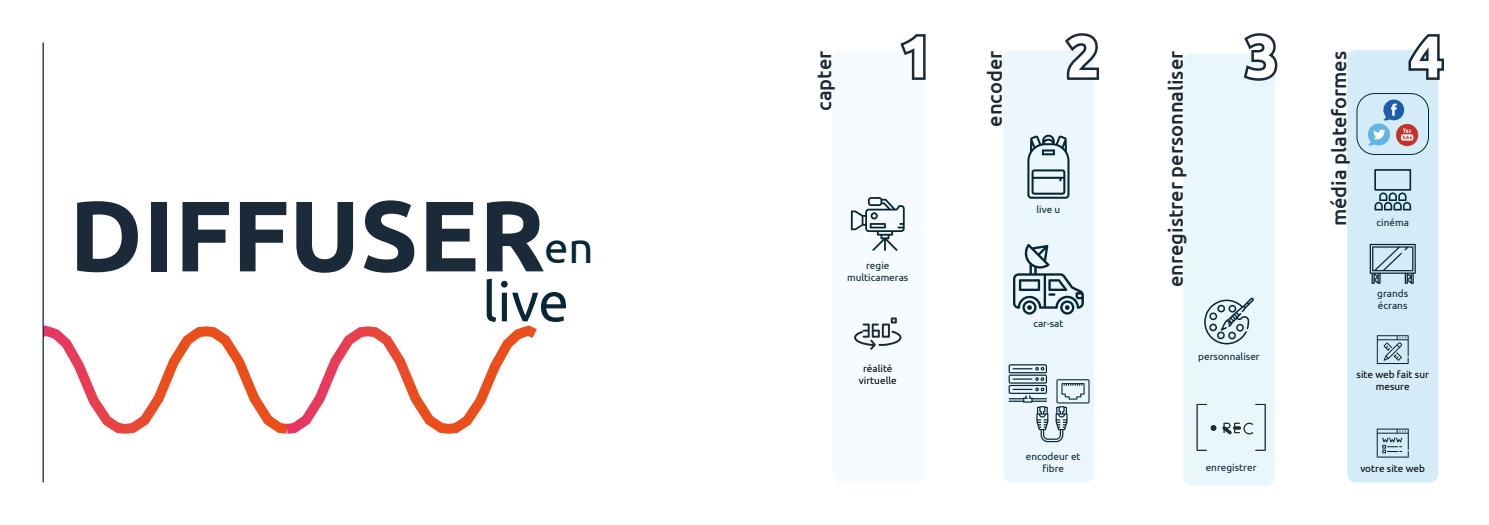
<style>
.page{position:relative;width:1489px;height:525px;background:#fff}
.page>*{position:absolute;margin:0;border:0;box-sizing:border-box;transform-origin:0 0}
.t1{font:700 100px "Ubuntu";color:#1b2a38}
.t2{font:700 58.75px "Ubuntu";color:#fff}
.t3{font:55px "Ubuntu";color:#072636}
.t4{font:43.75px "Ubuntu";color:#072636}
.t5{font:500 20px "Ubuntu";color:#1b2a38}
.t6{font:10px/12px "Ubuntu";color:#072636;text-align:center}
.t7{font:10px/12px "Ubuntu";color:#000;text-align:center}
</style>
<div class="page">
<div style="left:832px;top:50px;width:91px;height:432px;background:#f5fbfe;border-radius:9px"></div>
<svg style="left:900px;top:34px;width:26px;height:46px"></svg>
<div style="left:1002px;top:50px;width:91px;height:432px;background:#ebf7fc;border-radius:9px"></div>
<svg style="left:1065px;top:33px;width:35px;height:49px"></svg>
<div style="left:1183px;top:53px;width:91px;height:432px;background:#e9f6fc;border-radius:9px"></div>
<svg style="left:1243px;top:33px;width:35px;height:51px"></svg>
<div style="left:1346px;top:50px;width:92px;height:432px;background:#d4ecf8;border-radius:9px"></div>
<svg style="left:1408px;top:34px;width:36px;height:48px"></svg>
<svg style="left:44px;top:325px;width:233px;height:109px"></svg>
<svg style="left:277px;top:325px;width:260px;height:109px"></svg>
<hr style="left:43px;top:43px;width:1px;height:439px;background:#072636">
<svg style="left:1204px;top:297px;width:49px;height:48px"></svg>
<svg style="left:1196px;top:403px;width:11px;height:48px"></svg>
<svg style="left:1222px;top:403px;width:44px;height:48px"></svg>
<div style="left:1209px;top:424px;width:7px;height:7px;background:#1b2a38;border:1px solid #fff;border-radius:50%"></div>
<svg style="left:1374px;top:169px;width:36px;height:41px"></svg>
<svg style="left:1013px;top:244px;width:70px;height:70px"></svg>
<svg style="left:850px;top:197px;width:54px;height:54px"></svg>
<svg style="left:1027px;top:135px;width:42px;height:64px"></svg>
<svg style="left:1369px;top:244px;width:46px;height:40px"></svg>
<svg style="left:1008px;top:364px;width:81px;height:78px"></svg>
<div style="left:1395px;top:124px;width:22px;height:22px;background:#c5322b;border-radius:50%"></div>
<svg style="left:1368px;top:99px;width:45px;height:46px"></svg>
<div style="left:1356px;top:93px;width:72px;height:62px;border:1px solid #072636;border-radius:18px"></div>
<svg style="left:1376px;top:428px;width:32px;height:29px"></svg>
<svg style="left:1376px;top:335px;width:32px;height:29px"></svg>
<svg style="left:854px;top:317px;width:47px;height:32px"></svg>
<h1 class="t1" style="left:69px;top:175px;width:478px">DIFFUSER</h1>
<h3 class="t4" style="left:544px;top:220px;width:51px">en</h3>
<h3 class="t3" style="left:482px;top:268px;width:88px">live</h3>
<h3 class="t5" style="left:811px;top:111px;width:61px;rotate:-90deg">capter</h3>
<h2 class="t2" style="left:899px;top:21px;width:35px">1</h2>
<p class="t6" style="left:847px;top:259px;width:63px">regie multicameras</p>
<p class="t7" style="left:858px;top:362px;width:39px">réalité virtuelle</p>
<h3 class="t5" style="left:982px;top:127px;width:77px;rotate:-90deg">encoder</h3>
<h2 class="t2" style="left:1066px;top:21px;width:35px">2</h2>
<p class="t6" style="left:1036px;top:203px;width:25px">live u</p>
<p class="t6" style="left:1033px;top:317px;width:32px">car-sat</p>
<p class="t6" style="left:1025px;top:450px;width:56px">encodeur et fibre</p>
<h3 class="t5" style="left:1162px;top:287px;width:238px;rotate:-90deg">enregistrer personnaliser</h3>
<h2 class="t2" style="left:1245px;top:21px;width:35px">3</h2>
<p class="t6" style="left:1198px;top:350px;width:63px">personnaliser</p>
<h3 class="t5" style="left:1326px;top:226px;width:177px;rotate:-90deg">média plateformes</h3>
<h2 class="t2" style="left:1409px;top:21px;width:35px">4</h2>
<p class="t6" style="left:1376px;top:216px;width:34px">cinéma</p>
<p class="t6" style="left:1377px;top:287px;width:32px;text-align:left">grands écrans</p>
<p class="t7" style="left:1356px;top:367px;width:74px">site web fait sur mesure</p>
<p class="t6" style="left:1205px;top:461px;width:52px">enregistrer</p>
<p class="t7" style="left:1360px;top:461px;width:66px">votre site web</p>
</div>
